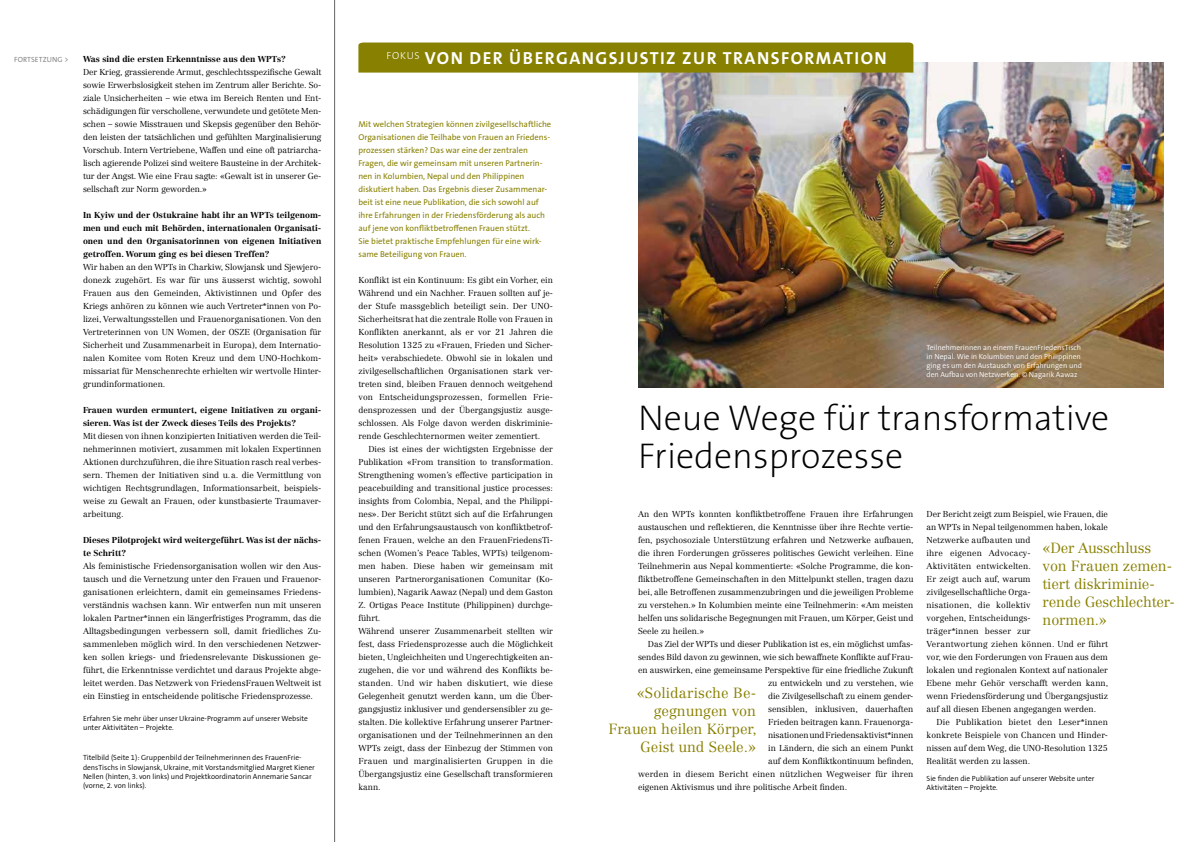
<style>
.page{position:relative;width:1191px;height:842px;background:#fff}
.page>*{position:absolute;margin:0;border:0;box-sizing:border-box;transform-origin:0 0}
.t1{font:200 36px/38px "The Sans B W2";color:#000}
.t2{font:700 17.5px "The Sans B W7";letter-spacing:.085em;color:#fff}
.t3{font:300 14.5px/18px "Centennial LT Std";letter-spacing:-.01em;color:#888000;text-align:right}
.t4{font:300 8.5px/13px "Centennial LT Std";color:#000;text-align:justify}
.t5{font:8.5px/13px "The Sans B W5 Plain";color:#888000}
.t6{font:700 8.5px/13px "Centennial LT Std";color:#000}
.t7{font:300 8.5px "Centennial LT Std";letter-spacing:.02em;color:#000}
.t8{font:300 7.5px/9.2px "The Sans B W4";color:#000}
.t9{font:300 7.5px/9.2px "The Sans B W4";color:#fff}
.t10{font:7.5px "The Sans B W5 Plain";letter-spacing:.015em;color:#878686}
</style>
<div class="page">
<img style="left:638px;top:62px;width:525px;height:325px">
<div style="left:358px;top:43px;width:555px;height:30px;background:#888000"></div>
<hr style="left:334px;top:0;width:1px;height:842px;background:#646363">
<p class="t10" style="left:14px;top:55px;width:56px">FORTSETZUNG &gt;</p>
<h2 class="t2" style="left:386px;top:47px;width:501px"><sup>FOKUS</sup> VON DER ÜBERGANGSJUSTIZ ZUR TRANSFORMATION</h2>
<p class="t6" style="left:83px;top:53px;width:204px">Was sind die ersten Erkenntnisse aus den WPTs?</p>
<p class="t4" style="left:83px;top:66px;width:240px">Der Krieg, grassierende Armut, geschlechtsspezifische Gewalt sowie Erwerbslosigkeit stehen im Zentrum aller Berichte. So&shy;ziale Unsicherheiten – wie etwa im Bereich Renten und Ent&shy;schädigungen für verschollene, verwundete und getötete Men&shy;schen – sowie Misstrauen und Skepsis gegenüber den Behör&shy;den leisten der tatsächlichen und gefühlten Marginalisierung Vorschub. Intern Vertriebene, Waffen und eine oft patriarcha&shy;lisch agierende Polizei sind weitere Bausteine in der Architek&shy;tur der Angst. Wie eine Frau sagte: «Gewalt ist in unserer Ge&shy;sellschaft zur Norm geworden.»</p>
<p class="t6" style="left:83px;top:208px;width:240px;text-align:justify">In Kyiw und der Ostukraine habt ihr an WPTs teilgenom&shy;men und euch mit Behörden, internationalen Organisati&shy;onen und den Organisatorinnen von eigenen Initiativen getroffen. Worum ging es bei diesen Treffen?</p>
<p class="t4" style="left:83px;top:260px;width:240px">Wir haben an den WPTs in Charkiw, Slowjansk und Sjewjero&shy;donezk zugehört. Es war für uns äusserst wichtig, sowohl Frauen aus den Gemeinden, Aktivistinnen und Opfer des Kriegs anhören zu können wie auch Vertreter*innen von Po&shy;lizei, Verwaltungsstellen und Frauenorganisationen. Von den Vertreterinnen von UN Women, der OSZE (Organisation für Sicherheit und Zusammenarbeit in Europa), dem Internatio&shy;nalen Komitee vom Roten Kreuz und dem UNO-Hochkom&shy;missariat für Menschenrechte erhielten wir wertvolle Hinter&shy;grundinformationen.</p>
<p class="t6" style="left:83px;top:403px;width:240px">Frauen wurden ermuntert, eigene Initiativen zu organi&shy;sieren. Was ist der Zweck dieses Teils des Projekts?</p>
<p class="t4" style="left:83px;top:429px;width:240px">Mit diesen von ihnen konzipierten Initiativen werden die Teil&shy;nehmerinnen motiviert, zusammen mit lokalen Expertinnen Aktionen durchzuführen, die ihre Situation rasch real verbes&shy;sern. Themen der Initiativen sind u.a. die Vermittlung von wichtigen Rechtsgrundlagen, Informationsarbeit, beispiels&shy;weise zu Gewalt an Frauen, oder kunstbasierte Traumaver&shy;arbeitung.</p>
<p class="t6" style="left:83px;top:533px;width:240px">Dieses Pilotprojekt wird weitergeführt. Was ist der nächs&shy;te Schritt?</p>
<p class="t4" style="left:83px;top:559px;width:240px">Als feministische Friedensorganisation wollen wir den Aus&shy;tausch und die Vernetzung unter den Frauen und Frauenor&shy;ganisationen erleichtern, damit ein gemeinsames Friedens&shy;verständnis wachsen kann. Wir entwerfen nun mit unseren lokalen Partner*innen ein längerfristiges Programm, das die Alltagsbedingungen verbessern soll, damit friedliches Zu&shy;sammenleben möglich wird. In den verschiedenen Netzwer&shy;ken sollen kriegs- und friedensrelevante Diskussionen ge&shy;führt, die Erkenntnisse verdichtet und daraus Projekte abge&shy;leitet werden. Das Netzwerk von FriedensFrauen Weltweit ist ein Einstieg in entscheidende politische Friedensprozesse.</p>
<p class="t8" style="left:83px;top:714px;width:226px">Erfahren Sie mehr über unser Ukraine-Programm auf unserer Website unter Aktivitäten – Projekte.</p>
<p class="t8" style="left:83px;top:753px;width:233px">Titelbild (Seite 1): Gruppenbild der Teilnehmerinnen des FrauenFrie&shy;densTischs in Slowjansk, Ukraine, mit Vorstandsmitglied Margret Kiener Nellen (hinten, 3. von links) und Projektkoordinatorin Annemarie Sancar (vorne, 2. von links).</p>
<p class="t5" style="left:358px;top:118px;width:194px">Mit welchen Strategien können zivilgesellschaftliche Organisationen die Teilhabe von Frauen an Friedens&shy;prozessen stärken? Das war eine der zentralen Fragen, die wir gemeinsam mit unseren Partnerin&shy;nen in Kolumbien, Nepal und den Philippinen diskutiert haben. Das Ergebnis dieser Zusammenar&shy;beit ist eine neue Publikation, die sich sowohl auf ihre Erfahrungen in der Friedensförderung als auch auf jene von konfliktbetroffenen Frauen stützt.<br>Sie bietet praktische Empfehlungen für eine wirk&shy;same Beteiligung von Frauen.</p>
<p class="t4" style="left:358px;top:274px;width:196px">Konflikt ist ein Kontinuum: Es gibt ein Vorher, ein Während und ein Nachher. Frauen sollten auf je&shy;der Stufe massgeblich beteiligt sein. Der UNO-Sicherheitsrat hat die zentrale Rolle von Frauen in Konflikten anerkannt, als er vor 21 Jahren die Resolution 1325 zu «Frauen, Frieden und Sicher&shy;heit» verabschiedete. Obwohl sie in lokalen und zivilgesellschaftlichen Organisationen stark ver&shy;treten sind, bleiben Frauen dennoch weitgehend von Entscheidungsprozessen, formellen Frie&shy;densprozessen und der Übergangsjustiz ausge&shy;schlossen. Als Folge davon werden diskriminie&shy;rende Geschlechternormen weiter zementiert.</p>
<p class="t4" style="left:358px;top:442px;width:196px;text-align:left;text-indent:10px">Dies ist eines der wichtigsten Ergebnisse der Publikation «From transition to transformation.<br>Strengthening women’s effective participation in peacebuilding and transitional justice processes: insights from Colombia, Nepal, and the Philippi&shy;nes». Der Bericht stützt sich auf die Erfahrungen und den Erfahrungsaustausch von konfliktbetrof&shy;fenen Frauen, welche an den FrauenFriedensTi&shy;schen (Women’s Peace Tables, WPTs) teilgenom&shy;men haben. Diese haben wir gemeinsam mit unseren Partnerorganisationen Comunitar (Ko&shy;lumbien), Nagarik Aawaz (Nepal) und dem Gaston Z. Ortigas Peace Institute (Philippinen) durchge&shy;führt.<br>Während unserer Zusammenarbeit stellten wir fest, dass Friedensprozesse auch die Möglichkeit bieten, Ungleichheiten und Ungerechtigkeiten an&shy;zugehen, die vor und während des Konflikts be&shy;standen. Und wir haben diskutiert, wie diese Gelegenheit genutzt werden kann, um die Über&shy;gangsjustiz inklusiver und gendersensibler zu ge&shy;stalten. Die kollektive Erfahrung unserer Partner&shy;organisationen und der Teilnehmerinnen an den WPTs zeigt, dass der Einbezug der Stimmen von Frauen und marginalisierten Gruppen in die Übergangsjustiz eine Gesellschaft transformieren kann.</p>
<p class="t9" style="left:926px;top:342px;width:157px">Teilnehmerinnen an einem FrauenFriedensTisch in Nepal. Wie in Kolumbien und den Philippinen ging es um den Austausch von Erfahrungen und den Aufbau von Netzwerken. © Nagarik Aawaz</p>
<h1 class="t1" style="left:638px;top:399px;width:472px">Neue Wege für transformative<br>Friedensprozesse</h1>
<p class="t4" style="left:638px;top:507px;width:277px">An den WPTs konnten konfliktbetroffene Frauen ihre Erfahrungen austauschen und reflektieren, die Kenntnisse über ihre Rechte vertie&shy;fen, psychosoziale Unterstützung erfahren und Netzwerke aufbauen, die ihren Forderungen grösseres politisches Gewicht verleihen. Eine Teilnehmerin aus Nepal kommentierte: «Solche Programme, die kon&shy;fliktbetroffene Gemeinschaften in den Mittelpunkt stellen, tragen dazu bei, alle Betroffenen zusammenzubringen und die jeweiligen Probleme zu verstehen.» In Kolumbien meinte eine Teilnehmerin: «Am meisten helfen uns solidarische Begegnungen mit Frauen, um Körper, Geist und Seele zu heilen.»</p>
<p class="t4" style="left:648px;top:637px;width:267px">Das Ziel der WPTs und dieser Publikation ist es, ein möglichst umfas-</p>
<p class="t4" style="left:638px;top:650px;width:277px">sendes Bild davon zu gewinnen, wie sich bewaffnete Konflikte auf Frau-</p>
<p class="t4" style="left:638px;top:663px;width:277px">en auswirken, eine gemeinsame Perspektive für eine friedliche Zukunft</p>
<p class="t4" style="left:768px;top:676px;width:147px">zu entwickeln und zu verstehen, wie</p>
<p class="t4" style="left:768px;top:689px;width:147px">die Zivilgesellschaft zu einem gender-</p>
<p class="t4" style="left:768px;top:702px;width:147px">sensiblen, inklusiven, dauerhaften</p>
<p class="t4" style="left:768px;top:715px;width:147px">Frieden beitragen kann. Frauenorga-</p>
<p class="t4" style="left:768px;top:728px;width:147px">nisationen und Friedensaktivist*innen</p>
<p class="t4" style="left:768px;top:741px;width:147px">in Ländern, die sich an einem Punkt</p>
<p class="t4" style="left:768px;top:754px;width:147px">auf dem Konfliktkontinuum befinden,</p>
<p class="t7" style="left:638px;top:769px;width:277px">werden in diesem Bericht einen nützlichen Wegweiser für ihren</p>
<p class="t4" style="left:638px;top:780px;width:211px">eigenen Aktivismus und ihre politische Arbeit finden.</p>
<p class="t4" style="left:926px;top:508px;width:183px;text-align:left">Der Bericht zeigt zum Beispiel, wie Frauen, die an WPTs in Nepal teilgenommen haben, lokale Netzwerke aufbauten und<br>ihre eigenen Advocacy-<br>Aktivitäten entwickelten.<br>Er zeigt auch auf, warum zivilgesellschaftliche Orga-<br>nisationen, die kollektiv<br>vorgehen, Entscheidungs-<br>träger*innen besser zur<br>Verantwortung ziehen können. Und er führt vor, wie den Forderungen von Frauen aus dem lokalen und regionalen Kontext auf nationaler Ebene mehr Gehör verschafft werden kann, wenn Friedensförderung und Übergangsjustiz auf all diesen Ebenen angegangen werden.</p>
<p class="t4" style="left:926px;top:715px;width:183px;text-indent:10px">Die Publikation bietet den Leser*innen konkrete Beispiele von Chancen und Hinder&shy;nissen auf dem Weg, die UNO-Resolution 1325<br>Realität werden zu lassen.</p>
<p class="t8" style="left:926px;top:774px;width:170px">Sie finden die Publikation auf unserer Website unter<br>Aktivitäten – Projekte.</p>
<h3 class="t3" style="left:1042px;top:539px;width:134px;text-align:left">«Der Ausschluss von Frauen zemen&shy;tiert diskriminie&shy;rende Geschlechter&shy;normen.»</h3>
<h3 class="t3" style="left:608px;top:684px;width:150px">«Solidarische Be&shy;gegnungen von<br>Frauen heilen Körper,<br>Geist und Seele.»</h3>
</div>
